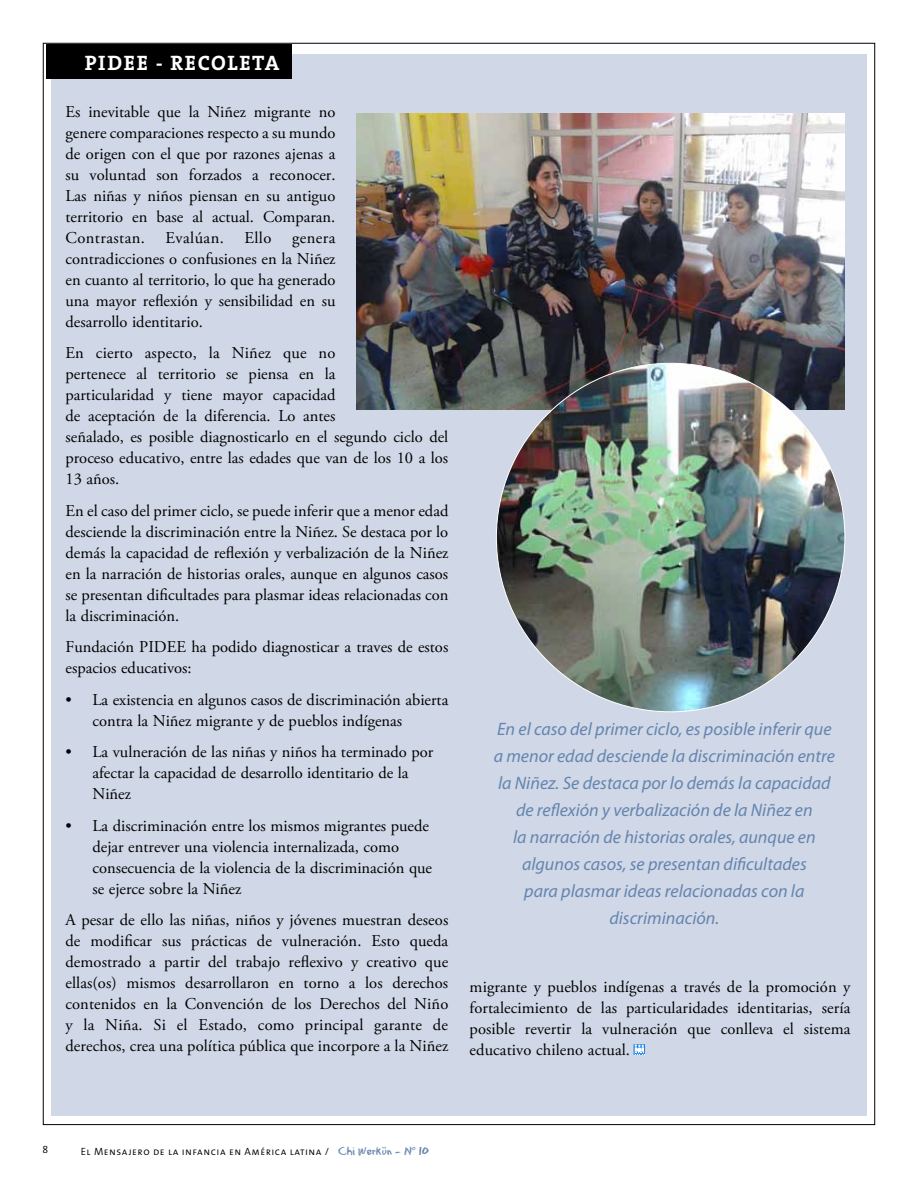
<style>
.page{position:relative;width:918px;height:1188px;background:#fff}
.page>*{position:absolute;margin:0;border:0;box-sizing:border-box;transform-origin:0 0}
.t1{font:700 21px "The Serif";letter-spacing:.075em;color:#fff}
.t2{font:italic 18px/27px "Myriad Pro";color:#6485af;text-align:center}
.t3{font:16.5px/21px "Adobe Garamond Pro";color:#000}
.t4{font:10.5px "The Sans Semi Light Caps";letter-spacing:.05em;color:#000}
.s1{font-family:"Eraser Dust";font-size:12px;color:#6485af}
</style>
<div class="page">
<div style="left:51px;top:54px;width:816px;height:1062px;background:#d0d7e6"></div>
<div style="left:46px;top:44px;width:245px;height:35px;background:#000"></div>
<img style="left:357px;top:114px;width:488px;height:295px">
<svg style="left:634px;top:1044px;width:11px;height:11px"></svg>
<img style="left:496px;top:363px;width:349px;height:349px;border-radius:174px">
<p class="t1" style="left:85px;top:46px;width:196px">PIDEE - RECOLETA</p>
<p class="t3" style="left:65px;top:102px;width:272px;text-align:justify">Es inevitable que la Niñez migrante no genere comparaciones respecto a su mundo de origen con el que por razones ajenas a su voluntad son forzados a reconocer.<br>Las niñas y niños piensan en su antiguo territorio en base al actual. Comparan.<br>Contrastan. Evalúan. Ello genera contradicciones o confusiones en la Niñez en cuanto al territorio, lo que ha generado una mayor reflexión y sensibilidad en su desarrollo identitario.</p>
<p class="t3" style="left:65px;top:343px;width:384px">En cierto aspecto, la Niñez que no<br>pertenece al territorio se piensa en la<br>particularidad y tiene mayor capacidad<br>de aceptación de la diferencia. Lo antes<br>señalado, es posible diagnosticarlo en el segundo ciclo del proceso educativo, entre las edades que van de los 10 a los 13 años.</p>
<p class="t3" style="left:65px;top:501px;width:384px;text-align:justify">En el caso del primer ciclo, se puede inferir que a menor edad desciende la discriminación entre la Niñez. Se destaca por lo demás la capacidad de reflexión y verbalización de la Niñez en la narración de historias orales, aunque en algunos casos se presentan dificultades para plasmar ideas relacionadas con la discriminación.</p>
<p class="t3" style="left:65px;top:637px;width:384px">Fundación PIDEE ha podido diagnosticar a traves de estos espacios educativos:</p>
<p class="t3" style="left:92px;top:690px;width:357px;text-indent:-27px">• La existencia en algunos casos de discriminación abierta contra la Niñez migrante y de pueblos indígenas</p>
<p class="t3" style="left:92px;top:742px;width:342px;text-indent:-27px">• La vulneración de las niñas y niños ha terminado por afectar la capacidad de desarrollo identitario de la<br>Niñez</p>
<p class="t3" style="left:92px;top:816px;width:341px;text-indent:-27px">• La discriminación entre los mismos migrantes puede dejar entrever una violencia internalizada, como consecuencia de la violencia de la discriminación que se ejerce sobre la Niñez</p>
<p class="t3" style="left:65px;top:910px;width:384px;text-align:justify">A pesar de ello las niñas, niños y jóvenes muestran deseos de modificar sus prácticas de vulneración. Esto queda demostrado a partir del trabajo reflexivo y creativo que ellas(os) mismos desarrollaron en torno a los derechos contenidos en la Convención de los Derechos del Niño y la Niña. Si el Estado, como principal garante de derechos, crea una política pública que incorpore a la Niñez</p>
<p class="t2" style="left:494px;top:716px;width:343px">En el caso del primer ciclo, es posible inferir que a menor edad desciende la discriminación entre la Niñez. Se destaca por lo demás la capacidad de reflexión y verbalización de la Niñez en<br>la narración de historias orales, aunque en algunos casos, se presentan dificultades<br>para plasmar ideas relacionadas con la discriminación.</p>
<p class="t3" style="left:470px;top:976px;width:382px;text-align:justify">migrante y pueblos indígenas a través de la promoción y fortalecimiento de las particularidades identitarias, sería posible revertir la vulneración que conlleva el sistema educativo chileno actual.</p>
<p class="t4" style="left:43px;top:1141px;width:7px">8</p>
<p class="t4" style="left:81px;top:1142px;width:350px">El Mensajero de la infancia en América latina / <span class="s1">Chi Werkün - Nº 10</span></p>
</div>
